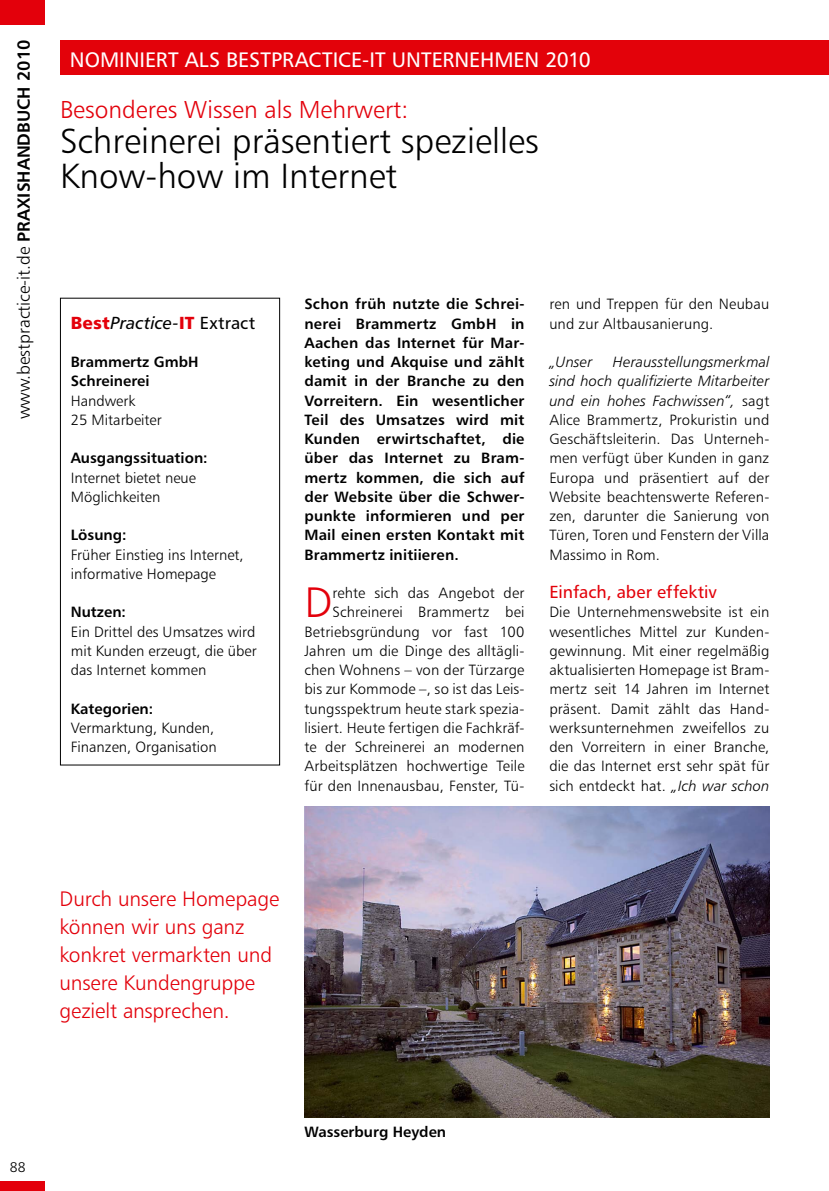
<style>
.page{position:relative;width:829px;height:1191px;background:#fff}
.page>*{position:absolute;margin:0;border:0;box-sizing:border-box;transform-origin:0 0}
.t1{font:42.7px "Humanist 777 BT Light B";color:#e3000b}
.t2{font:35px/35px "Humanist 777 BT Light B";color:#000}
.t3{font:24.5px "Humanist 777 BT Light B";color:#e3000b}
.t4{font:21px/28px "Humanist 777 BT Light B";letter-spacing:-.01em;color:#e3000b}
.t5{font:21px "Humanist 777 BT Roman B";color:#fff}
.t6{font:17.5px "Humanist 777 BT Light B";color:#000}
.t7{font:17.5px "Humanist 777 BT Italic B";color:#000}
.t8{font:17.5px "Humanist 777 BT Roman B";letter-spacing:.01em;color:#e3020a}
.t9{font:14.88px/19.2px "Humanist 777 BT Light B";letter-spacing:.005em;color:#000}
.t10{font:14.88px/19.2px "Humanist 777 BT Bold B";letter-spacing:.005em;color:#000}
.t11{font:14.88px/19.2px "Humanist 777 BT Light Italic B";letter-spacing:.005em;color:#000;text-align:justify}
.t12{font:14px "Humanist 777 BT Light B";color:#000}
.s1{font-family:"Humanist 777 BT Bold B"}
.s2{font-family:"Humanist 777 BT Black B";color:#e3000b}
.s3{font-family:"Humanist 777 BT Roman B"}
.s4{font-family:"Humanist 777 BT Light B"}
.s5{font-family:"Humanist 777 BT Light Italic B"}
</style>
<div class="page">
<div style="left:0;top:0;width:45px;height:25px;background:#e3000b"></div>
<div style="left:0;top:1181px;width:45px;height:10px;background:#e3000b"></div>
<div style="left:60px;top:40px;width:768px;height:34px;background:#e3020a"></div>
<div style="left:60px;top:298px;width:220px;height:467px;border:1px solid #000"></div>
<img style="left:304px;top:806px;width:465px;height:311px">
<p class="t6" style="left:13px;top:419px;width:381px;rotate:-90deg">www.bestpractice-it.de <span class="s1">Praxishandbuch 2010</span></p>
<h3 class="t5" style="left:70px;top:46px;width:522px">NOMIN IERT ALS BESTPRACTICE-IT UNTERNEHMEN 2010</h3>
<h3 class="t3" style="left:60px;top:94px;width:350px">Besonderes Wissen als Mehrwert:</h3>
<h2 class="t2" style="left:60px;top:123px;width:480px">Schreinerei präsentiert spezielles<br>Know-how im Internet</h2>
<p class="t7" style="left:71px;top:311px;width:186px"><span class="s2">Best</span>Practice-<span class="s2">IT</span> <span class="s3">EXTRACT</span></p>
<p class="t10" style="left:71px;top:352px;width:123px">Brammertz GmbH<br>Schreinerei</p>
<p class="t9" style="left:71px;top:390px;width:92px">Handwerk<br>25 Mitarbeiter</p>
<p class="t10" style="left:71px;top:448px;width:138px">Ausgangssituation:</p>
<p class="t9" style="left:71px;top:467px;width:127px">Internet bietet neue<br>Möglichkeiten</p>
<p class="t10" style="left:71px;top:525px;width:57px">Lösung:</p>
<p class="t9" style="left:71px;top:544px;width:174px">Früher Einstieg ins Internet, informative Homepage</p>
<p class="t10" style="left:71px;top:602px;width:57px">Nutzen:</p>
<p class="t9" style="left:71px;top:621px;width:187px;text-align:justify">Ein Drittel des Umsatzes wird mit Kunden erzeugt, die über das Internet kommen</p>
<p class="t10" style="left:71px;top:698px;width:84px">Kategorien:</p>
<p class="t9" style="left:71px;top:718px;width:147px">Vermarktung, Kunden,<br>Finanzen, Organisation</p>
<p class="t10" style="left:304px;top:294px;width:221px">Schon früh nutzte die Schrei&shy;nerei Brammertz GmbH</p>
<p class="t10" style="left:304px;top:313px;width:221px;text-align:justify;text-indent:206px">in Aachen das I nternet für Mar&shy;keting und Akquise und zählt damit in der Branche zu den Vorreitern. Ein wesentlicher Teil des U msatzes wird mit Kunden erwirtschaftet, die über das I nternet zu Bram&shy;mertz kommen, die sich auf der Website über die Schwer&shy;punkte informieren und per Mail einen ersten Kontakt mit Brammertz initiieren.</p>
<h1 class="t1" style="left:304px;top:576px;width:29px">D</h1>
<p class="t9" style="left:304px;top:583px;width:221px;text-align:right">rehte sich das Angebot der<br>Schreinerei Brammertz bei<br>Betriebsgründung vor fast 100<br>Jahren um die Dinge des alltägli&shy;chen Wohnens – von der Türzarge bis zur Kommode –, so ist das Leis&shy;tungsspektrum heute stark spezia&shy;lisiert. Heute fertigen die Fachkräf&shy;te der Schreinerei an modernen<br>Arbeitsplätzen hochwertige Teile für den Innenausbau, Fenster, Tü-</p>
<p class="t9" style="left:549px;top:294px;width:221px">ren und Treppen für den Neubau und zur Altbausanierung.</p>
<p class="t11" style="left:549px;top:352px;width:44px">„Unser</p>
<p class="t11" style="left:549px;top:352px;width:221px;text-indent:64px">Herausstellungsmerkmal sind hoch qualifizierte Mitarbeiter und ein hohes Fachwissen“, <span class="s4">sagt</span></p>
<p class="t9" style="left:549px;top:410px;width:221px;text-align:justify">Alice Brammertz, Prokuristin und Geschäftsleiterin. Das Unterneh&shy;men verfügt über Kunden in ganz Europa und präsentiert auf der Website beachtenswerte Referen&shy;zen, darunter die Sanierung von Türen, Toren und Fenstern der Villa Massimo in Rom.</p>
<p class="t8" style="left:549px;top:581px;width:169px">EINFACH, ABER EFFEKTIV</p>
<p class="t9" style="left:549px;top:602px;width:221px;text-align:justify">Die Unternehmenswebsite ist ein wesentliches Mittel zur Kunden&shy;gewinnung. Mit einer regelmäßig aktualisierten Homepage ist Bram&shy;mertz seit 14 Jahren im Internet präsent. Damit zählt das Hand&shy;werksunternehmen zweifellos zu den Vorreitern in einer Branche, die das Internet erst sehr spät für sich entdeckt hat. <span class="s5">„Ich war schon</span></p>
<h3 class="t4" style="left:60px;top:884px;width:221px">Durch unsere Homepage können wir uns ganz konkret vermarkten und unsere Kundengruppe gezielt ansprechen.</h3>
<p class="t12" style="left:10px;top:1158px;width:17px">88</p>
<p class="t10" style="left:304px;top:1122px;width:143px">Wasserburg Heyden</p>
</div>
